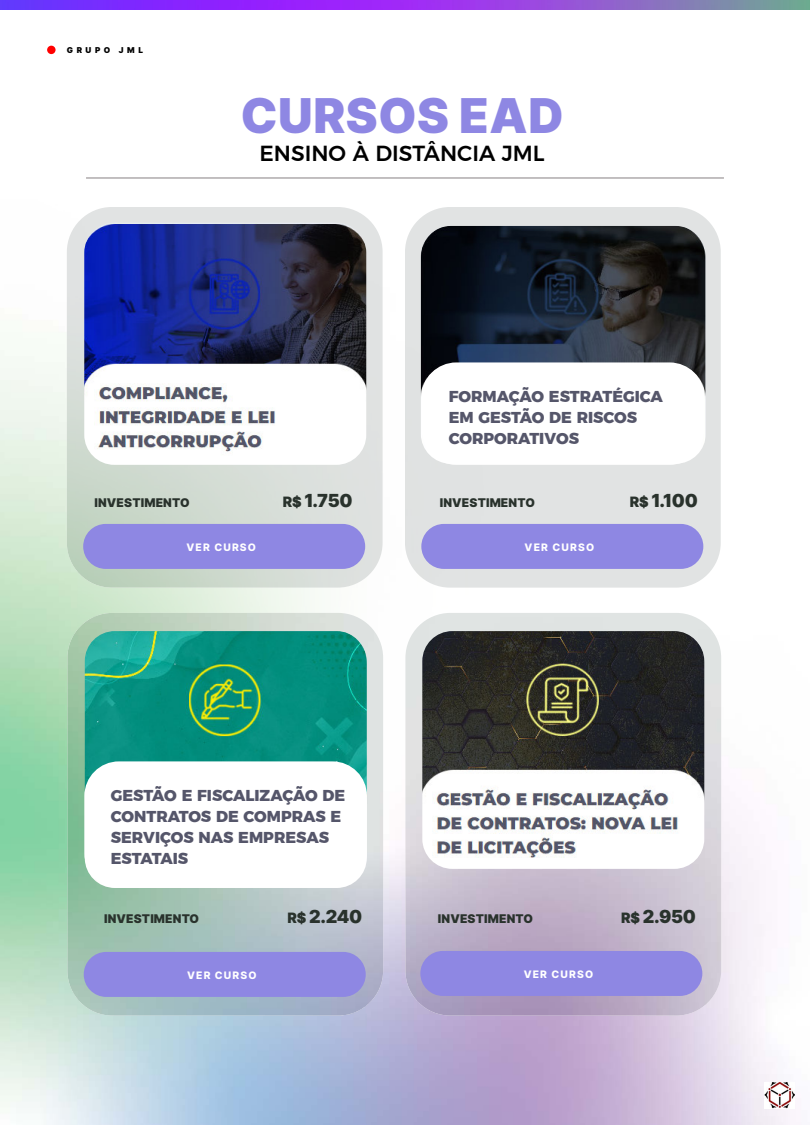
<style>
.page{position:relative;width:810px;height:1125px;background:#fff}
.page>*{position:absolute;margin:0;border:0;box-sizing:border-box;transform-origin:0 0}
.t1{font:900 48px "Inter";letter-spacing:.01em;color:#8e87e3}
.t2{font:500 21.75px "Montserrat";color:#000}
.t3{font:900 18px "Inter";color:#29322c}
.t4{font:800 15.75px/21px "Montserrat";color:#55566a}
.t5{font:900 12px "Inter";letter-spacing:.01em;color:#29322c}
.t6{font:800 10.35px "Inter";letter-spacing:.11em;color:#fff}
.t7{font:900 8.1px "Inter";letter-spacing:.435em;color:#000}
.s1{font-size:14.33px}
</style>
<div class="page">
<img style="left:0;top:9px;width:810px;height:169px">
<img style="left:707px;top:755px;width:88px;height:370px">
<div style="left:47px;top:46px;width:9px;height:8px;background:#f00;border-radius:50%"></div>
<img style="left:764px;top:1082px;width:30px;height:26px">
<img style="left:0;top:0;width:810px;height:9px">
<hr style="left:86px;top:178px;width:638px;height:1px;background:#878183">
<img style="left:67px;top:207px;width:316px;height:381px">
<div style="left:83px;top:524px;width:282px;height:45px;background:#8e87e3;border-radius:22px"></div>
<img style="left:84px;top:223px;width:282px;height:242px">
<div style="left:405px;top:207px;width:316px;height:381px;background:#e1e3e3"></div>
<div style="left:421px;top:524px;width:282px;height:45px;background:#8e87e3;border-radius:22px"></div>
<img style="left:421px;top:226px;width:285px;height:238px">
<div style="left:422px;top:362px;width:282px;height:103px;background:#fff;border-radius:34px"></div>
<img style="left:67px;top:613px;width:316px;height:403px">
<div style="left:84px;top:952px;width:282px;height:45px;background:#8e87e3;border-radius:22px"></div>
<img style="left:85px;top:631px;width:282px;height:257px">
<div style="left:84px;top:761px;width:283px;height:127px;background:#fff;border-radius:34px"></div>
<img style="left:405px;top:613px;width:316px;height:403px">
<div style="left:420px;top:951px;width:282px;height:45px;background:#8e87e3;border-radius:22px"></div>
<img style="left:422px;top:631px;width:282px;height:238px">
<p class="t7" style="left:67px;top:44px;width:78px">GRUPO JML</p>
<h1 class="t1" style="left:241px;top:81px;width:324px">CURSOS EAD</h1>
<h2 class="t2" style="left:260px;top:136px;width:287px">ENSINO À DISTÂNCIA JML</h2>
<p class="t4" style="left:449px;top:385px;width:216px">FORMAÇÃO ESTRATÉGICA<br>EM GESTÃO DE RISCOS<br>CORPORATIVOS</p>
<p class="t5" style="left:95px;top:494px;width:97px">INVESTIMENTO</p>
<p class="t3" style="left:283px;top:487px;width:71px"><span class="s1">R$</span> 1.750</p>
<p class="t6" style="left:187px;top:539px;width:71px">VER CURSO</p>
<p class="t5" style="left:440px;top:494px;width:97px">INVESTIMENTO</p>
<p class="t3" style="left:630px;top:487px;width:70px"><span class="s1">R$</span> 1.100</p>
<p class="t6" style="left:525px;top:539px;width:71px">VER CURSO</p>
<p class="t4" style="left:111px;top:784px;width:236px">GESTÃO E FISCALIZAÇÃO DE<br>CONTRATOS DE COMPRAS E<br>SERVIÇOS NAS EMPRESAS<br>ESTATAIS</p>
<p class="t5" style="left:104px;top:910px;width:97px">INVESTIMENTO</p>
<p class="t3" style="left:288px;top:904px;width:76px"><span class="s1">R$</span> 2.240</p>
<p class="t6" style="left:187px;top:967px;width:71px">VER CURSO</p>
<p class="t5" style="left:438px;top:910px;width:97px">INVESTIMENTO</p>
<p class="t3" style="left:621px;top:904px;width:76px"><span class="s1">R$</span> 2.950</p>
<p class="t6" style="left:524px;top:966px;width:71px">VER CURSO</p>
</div>
